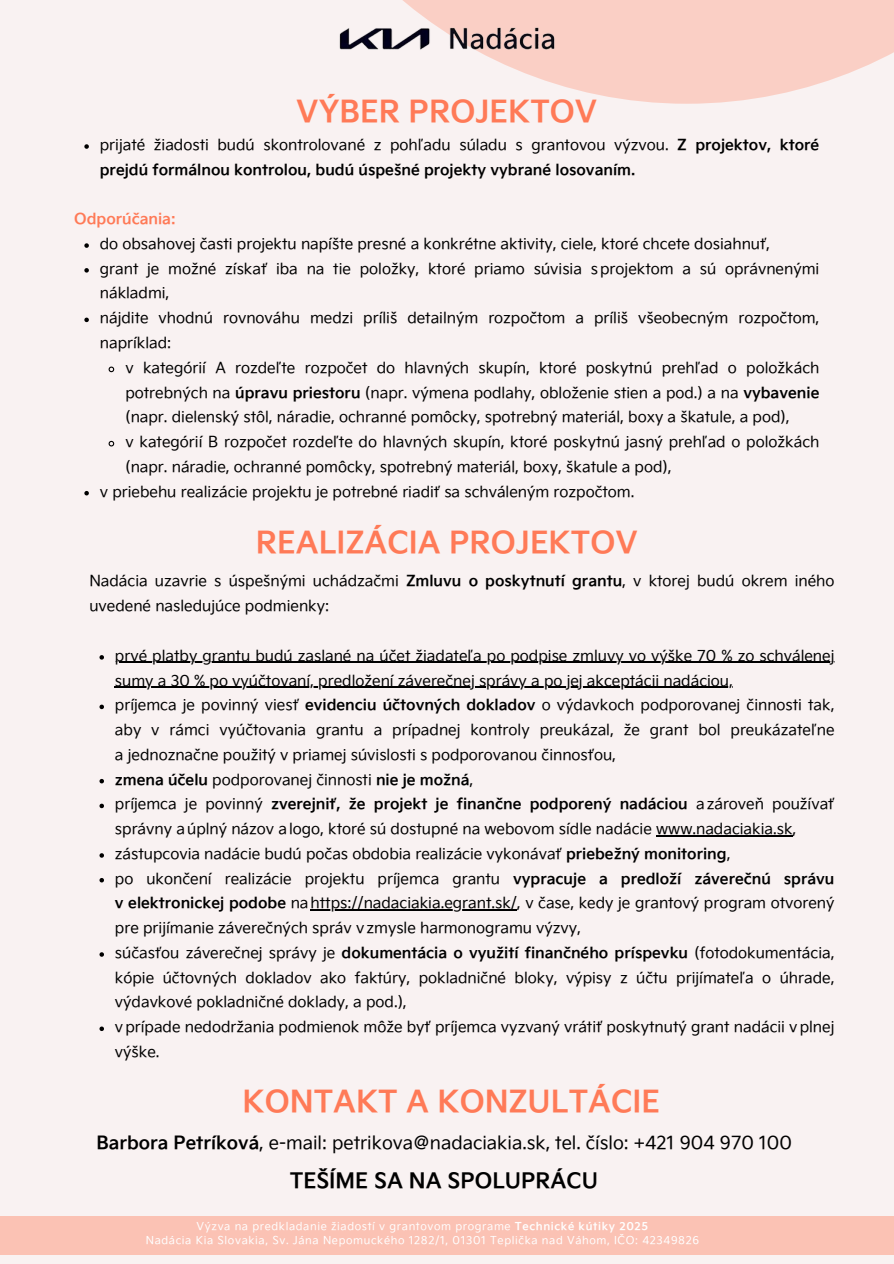
<style>
.page{position:relative;width:894px;height:1264px;background:#fff}
.page>*{position:absolute;margin:0;border:0;box-sizing:border-box;transform-origin:0 0}
.t1{font:30px "Kia Signature OTF Bold";color:#ff7a57}
.t2{font:21px "Kia Signature OTF Bold";color:#000}
.t3{font:18px "Kia Signature OTF Regular";color:#000}
.t4{font:15px/24.8px "Kia Signature OTF Regular";color:#000}
.t5{font:15px/24.8px "Kia Signature OTF Bold";color:#000}
.t6{font:15px "Kia Signature OTF Bold";color:#ff7a57}
.t7{font:10.8px "Kia Signature OTF Regular";letter-spacing:.06em;color:#fff}
.s1{font-family:"Kia Signature OTF Regular"}
.s2{font-family:"Kia Signature OTF Bold"}
</style>
<div class="page">
<div style="left:0;top:0;width:893px;height:1263px;background:#f9f2f2"></div>
<svg style="left:403px;top:0;width:490px;height:104px;fill:#facfc5"></svg>
<img style="left:339px;top:20px;width:224px;height:37px">
<svg style="left:84px;top:144px;width:5px;height:5px"></svg>
<svg style="left:84px;top:243px;width:5px;height:5px"></svg>
<svg style="left:84px;top:268px;width:5px;height:4px"></svg>
<svg style="left:84px;top:317px;width:5px;height:5px"></svg>
<svg style="left:108px;top:366px;width:7px;height:7px"></svg>
<svg style="left:108px;top:440px;width:7px;height:7px"></svg>
<svg style="left:84px;top:491px;width:5px;height:4px"></svg>
<svg style="left:99px;top:655px;width:5px;height:4px"></svg>
<hr style="left:115px;top:662px;width:719px;height:1px;background:#000">
<hr style="left:115px;top:686px;width:617px;height:1px;background:#000">
<svg style="left:99px;top:704px;width:5px;height:5px"></svg>
<svg style="left:99px;top:779px;width:5px;height:4px"></svg>
<svg style="left:99px;top:803px;width:5px;height:5px"></svg>
<hr style="left:656px;top:835px;width:136px;height:1px;background:#000">
<svg style="left:99px;top:853px;width:5px;height:4px"></svg>
<svg style="left:99px;top:878px;width:5px;height:4px"></svg>
<hr style="left:310px;top:909px;width:207px;height:1px;background:#000">
<svg style="left:99px;top:952px;width:5px;height:4px"></svg>
<svg style="left:99px;top:1026px;width:5px;height:5px"></svg>
<div style="left:0;top:1216px;width:893px;height:38px;background:#fbc2b4"></div>
<p class="t1" style="left:296px;top:95px;width:302px">VÝBER PROJEKTOV</p>
<h1 class="t5" style="left:100px;top:133px;width:720px"><span class="s1">prijaté žiadosti budú skontrolované z pohľadu súladu s grantovou výzvou.</span> Z projektov, ktoré prejdú formálnou kontrolou, budú úspešné projekty vybrané losovaním.</h1>
<p class="t6" style="left:74px;top:211px;width:103px">Odporúčania:</p>
<h5 class="t4" style="left:100px;top:232px;width:671px">do obsahovej časti projektu napíšte presné a konkrétne aktivity, ciele, ktoré chcete dosiahnuť,</h5>
<h4 class="t4" style="left:100px;top:257px;width:720px">grant je možné získať iba na tie položky, ktoré priamo súvisia sprojektom a sú oprávnenými nákladmi,</h4>
<p class="t4" style="left:100px;top:306px;width:720px">nájdite vhodnú rovnováhu medzi príliš detailným rozpočtom a príliš všeobecným rozpočtom, napríklad:</p>
<p class="t4" style="left:125px;top:356px;width:695px;text-align:justify">v kategórií A rozdeľte rozpočet do hlavných skupín, ktoré poskytnú prehľad o položkách potrebných na <span class="s2">úpravu priestoru</span> (napr. výmena podlahy, obloženie stien a pod.) a na <span class="s2">vybavenie </span>(napr. dielenský stôl, náradie, ochranné pomôcky, spotrebný materiál, boxy a škatule, a pod),</p>
<p class="t4" style="left:125px;top:430px;width:695px">v kategórií B rozpočet rozdeľte do hlavných skupín, ktoré poskytnú jasný prehľad o položkách (napr. náradie, ochranné pomôcky, spotrebný materiál, boxy, škatule a pod),</p>
<p class="t4" style="left:100px;top:479px;width:536px">v priebehu realizácie projektu je potrebné riadiť sa schváleným rozpočtom.</p>
<p class="t1" style="left:256px;top:525px;width:383px">REALIZÁCIA PROJEKTOV</p>
<h1 class="t4" style="left:89px;top:569px;width:746px">Nadácia uzavrie s úspešnými uchádzačmi <span class="s2">Zmluvu o poskytnutí grantu</span>, v ktorej budú okrem iného uvedené nasledujúce podmienky:</h1>
<h5 class="t4" style="left:115px;top:644px;width:720px">prvé platby grantu budú zaslané na účet žiadateľa po podpise zmluvy vo výške 70 % zo schválenej</h5>
<p class="t4" style="left:115px;top:668px;width:720px">sumy a 30 % po vyúčtovaní, predložení záverečnej správy a po jej akceptácii nadáciou,<br>príjemca je povinný viesť <span class="s2">evidenciu účtovných dokladov</span> o výdavkoch podporovanej činnosti tak,</p>
<p class="t4" style="left:115px;top:718px;width:720px">aby v rámci vyúčtovania grantu a prípadnej kontroly preukázal, že grant bol preukázateľne a jednoznačne použitý v priamej súvislosti s podporovanou činnosťou,<br><span class="s2">zmena účelu</span> podporovanej činnosti <span class="s2">nie je možná</span>,</p>
<p class="t4" style="left:115px;top:792px;width:149px">príjemca je povinný</p>
<p class="t4" style="left:115px;top:792px;width:720px;text-indent:156px"><span class="s2">zverejniť, že projekt je finančne podporený nadáciou</span> azároveň používať správny aúplný názov alogo, ktoré sú dostupné na webovom sídle nadácie www.nadaciakia.sk, zástupcovia nadácie budú počas obdobia realizácie vykonávať <span class="s2">priebežný monitoring</span>,</p>
<p class="t4" style="left:115px;top:866px;width:386px">po ukončení realizácie projektu príjemca grantu</p>
<p class="t4" style="left:115px;top:866px;width:720px;text-align:right"><span class="s2">vypracuje a predloží záverečnú správu<br>v elektronickej podobe</span> nahttps://nadaciakia.egrant.sk/, v čase, kedy je grantový program otvorený</p>
<p class="t4" style="left:115px;top:916px;width:720px">pre prijímanie záverečných správ v zmysle harmonogramu výzvy,<br>súčasťou záverečnej správy je <span class="s2">dokumentácia o využití finančného príspevku</span> (fotodokumentácia, kópie účtovných dokladov ako faktúry, pokladničné bloky, výpisy z účtu prijímateľa o úhrade, výdavkové pokladničné doklady, a pod.),</p>
<p class="t4" style="left:115px;top:1015px;width:720px">vprípade nedodržania podmienok môže byť príjemca vyzvaný vrátiť poskytnutý grant nadácii vplnej výške.</p>
<p class="t1" style="left:242px;top:1085px;width:419px">KONTAKT A KONZULTÁCIE</p>
<p class="t3" style="left:96px;top:1132px;width:696px"><span class="s2">Barbora Petríková</span>, e-mail: petrikova＠nadaciakia.sk, tel. číslo: +421 904 970 100</p>
<h1 class="t2" style="left:290px;top:1169px;width:309px">TEŠÍME SA NA SPOLUPRÁCU</h1>
<h3 class="t7" style="left:196px;top:1219px;width:453px">Výzva na predkladanie žiadostí v grantovom programe <span class="s2">Technické kútiky 2025</span></h3>
<h2 class="t7" style="left:146px;top:1234px;width:554px">Nadácia Kia Slovakia, Sv. Jána Nepomuckého 1282/1, 01301 Teplička nad Váhom, IČO: 42349826</h2>
</div>
